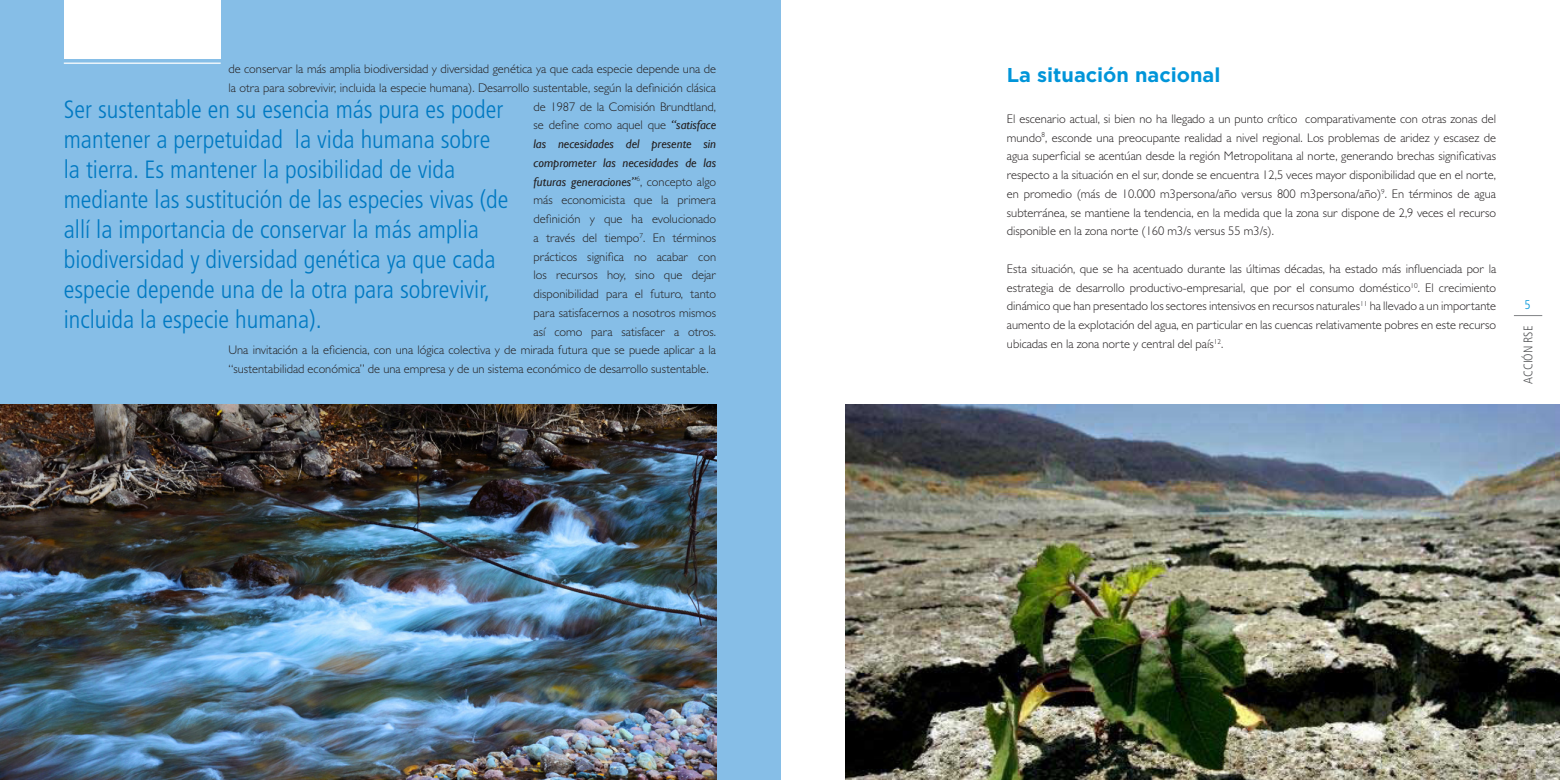
<style>
.page{position:relative;width:1560px;height:780px;background:#fff}
.page>*{position:absolute;margin:0;border:0;box-sizing:border-box;transform-origin:0 0}
.t1{font:300 condensed 25px/30px "Frutiger LT Std";color:#0079c2}
.t2{font:700 20px "Gotham";color:#0095d9}
.t3{font:300 12.5px/18.8px "Gill Sans MT Pro";color:#231f20;text-align:justify}
.t4{font:italic 12.5px "Gill Sans";color:#231f20}
.t5{font:300 condensed 12.5px "Frutiger LT Std";color:#57585a}
.t6{font:300 condensed 12.5px "Frutiger LT Std";color:#0095d9}
.s1{font-family:"Gill Sans";font-weight:400;font-style:italic}
.s2{font-family:"Gill Sans MT Pro";font-weight:300;font-style:normal}
</style>
<div class="page">
<div style="left:0;top:0;width:780px;height:780px;background:#86bee7"></div>
<hr style="left:64px;top:63px;width:157px;height:1px;background:#fff">
<div style="left:64px;top:0;width:157px;height:58px;background:#fff"></div>
<img style="left:845px;top:404px;width:714px;height:376px">
<img style="left:0;top:404px;width:716px;height:376px">
<svg style="left:1514px;top:315px;width:27px;height:1px"></svg>
<p class="t3" style="left:228px;top:59px;width:489px">de conservar la más amplia biodiversidad y diversidad genética ya que cada especie depende una de</p>
<p class="t3" style="left:228px;top:78px;width:489px">la otra para sobrevivir, incluida la especie humana). Desarrollo sustentable, según la definición clásica</p>
<p class="t3" style="left:533px;top:97px;width:184px">de 1987 de la Comisión Brundtland,</p>
<p class="t3" style="left:533px;top:115px;width:184px">se define como aquel que <span class="s1">“satisface</span></p>
<p class="t4" style="left:533px;top:136px;width:184px">las necesidades del presente sin</p>
<p class="t4" style="left:533px;top:155px;width:184px">comprometer las necesidades de las</p>
<p class="t4" style="left:533px;top:174px;width:184px">futuras generaciones”<sup>6</sup><span class="s2">, concepto algo</span></p>
<p class="t3" style="left:533px;top:190px;width:184px">más economicista que la primera</p>
<p class="t3" style="left:533px;top:209px;width:184px">definición y que ha evolucionado</p>
<p class="t3" style="left:533px;top:228px;width:184px">a través del tiempo<sup>7</sup>. En términos</p>
<p class="t3" style="left:533px;top:247px;width:184px">prácticos significa no acabar con</p>
<p class="t3" style="left:533px;top:265px;width:184px">los recursos hoy, sino que dejar</p>
<p class="t3" style="left:533px;top:284px;width:184px">disponibilidad para el futuro, tanto</p>
<p class="t3" style="left:533px;top:303px;width:184px">para satisfacernos a nosotros mismos</p>
<p class="t3" style="left:533px;top:322px;width:184px">así como para satisfacer a otros.</p>
<p class="t3" style="left:228px;top:340px;width:489px">Una invitación a la eficiencia, con una lógica colectiva y de mirada futura que se puede aplicar a la</p>
<p class="t3" style="left:228px;top:359px;width:481px">“sustentabilidad económica” de una empresa y de un sistema económico de desarrollo sustentable.</p>
<p class="t1" style="left:64px;top:95px;width:446px">Ser sustentable en su esencia más pura es poder mantener a perpetuidad la vida humana sobre la tierra. Es mantener la posibilidad de vida mediante las sustitución de las especies vivas (de allí la importancia de conservar la más amplia biodiversidad y diversidad genética ya que cada especie depende una de la otra para sobrevivir, incluida la especie humana).</p>
<p class="t2" style="left:1006px;top:64px;width:215px">La situación nacional</p>
<p class="t3" style="left:1006px;top:109px;width:491px">El escenario actual, si bien no ha llegado a un punto crítico comparativamente con otras zonas del mundo<sup>8</sup>, esconde una preocupante realidad a nivel regional. Los problemas de aridez y escasez de agua superficial se acentúan desde la región Metropolitana al norte, generando brechas significativas respecto a la situación en el sur, donde se encuentra 12,5 veces mayor disponibilidad que en el norte, en promedio (más de 10.000 m3persona/año versus 800 m3persona/año)<sup>9</sup>. En términos de agua subterránea, se mantiene la tendencia, en la medida que la zona sur dispone de 2,9 veces el recurso disponible en la zona norte (160 m3/s versus 55 m3/s).</p>
<p class="t3" style="left:1006px;top:259px;width:491px">Esta situación, que se ha acentuado durante las últimas décadas, ha estado más influenciada por la estrategia de desarrollo productivo-empresarial, que por el consumo doméstico<sup>10</sup>. El crecimiento dinámico que han presentado los sectores intensivos en recursos naturales<sup>11</sup> ha llevado a un importante aumento de la explotación del agua, en particular en las cuencas relativamente pobres en este recurso ubicadas en la zona norte y central del país<sup>12</sup>.</p>
<p class="t6" style="left:1524px;top:298px;width:8px">5</p>
<p class="t5" style="left:1520px;top:383px;width:59px;rotate:-90deg">ACCIÓN RSE</p>
</div>
